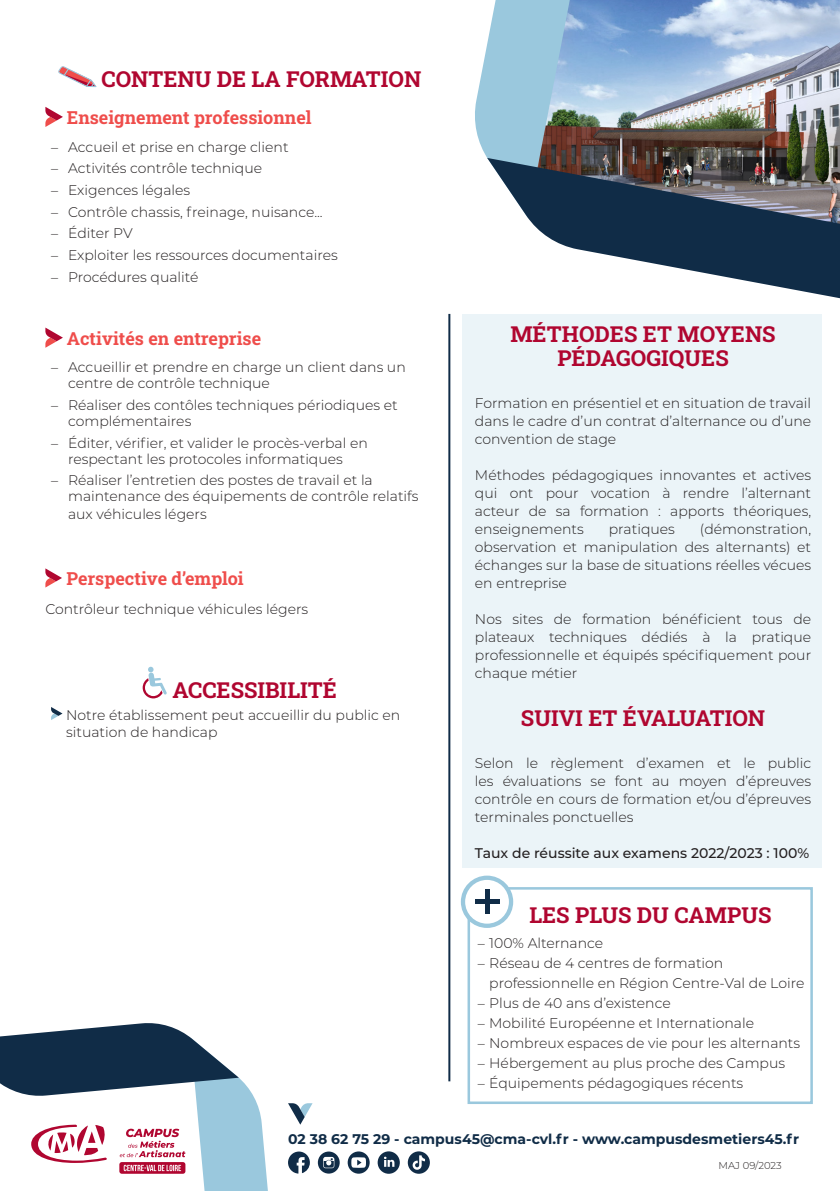
<style>
.page{position:relative;width:840px;height:1191px;background:#fff}
.page>*{position:absolute;margin:0;border:0;box-sizing:border-box;transform-origin:0 0}
.TITRES{font:700 22px "Roboto Slab";color:#b00630}
.TXT_COURANT{font:700 22px/24px "Roboto Slab";color:#b00630;text-align:center}
.TXT_COURANT-2{font:700 18px "Roboto Slab";color:#ef4d4b}
.TXT_COURANT-3{font:300 14px/18px "Montserrat";color:#231f20;text-align:justify}
.TITRES-2{font:300 14px/16.8px "Montserrat";color:#231f20}
.Mini_titre{font:700 14px "Montserrat";color:#102c47}
.TXT_COURANT-4{font:500 14px "Montserrat";color:#231f20}
.TXT_COURANT-5{font:300 10px "Montserrat";color:#231f20}
</style>
<div class="page">
<div style="left:462px;top:314px;width:359px;height:553px;background:#ebf4f8"></div>
<hr style="left:448px;top:314px;width:2px;height:767px;background:#102c47">
<svg style="left:58px;top:66px;width:38px;height:21px"></svg>
<svg style="left:45px;top:107px;width:18px;height:20px"></svg>
<svg style="left:45px;top:327px;width:18px;height:21px"></svg>
<svg style="left:45px;top:568px;width:17px;height:19px"></svg>
<svg style="left:143px;top:667px;width:24px;height:31px"></svg>
<svg style="left:51px;top:707px;width:11px;height:13px"></svg>
<svg style="left:288px;top:1103px;width:24px;height:21px"></svg>
<div style="left:467px;top:887px;width:345px;height:217px;border:3px solid #9ac8dd"></div>
<svg style="left:462px;top:877px;width:49px;height:48px"></svg>
<div style="left:460px;top:875px;width:53px;height:53px;border:4px solid #9ac8dd;border-radius:50%"></div>
<div style="left:484px;top:889px;width:5px;height:25px;background:#102c47"></div>
<div style="left:474px;top:899px;width:25px;height:5px;background:#102c47"></div>
<svg style="left:288px;top:1151px;width:22px;height:22px"></svg>
<svg style="left:347px;top:1151px;width:22px;height:22px"></svg>
<svg style="left:377px;top:1151px;width:22px;height:22px"></svg>
<svg style="left:318px;top:1151px;width:21px;height:22px"></svg>
<svg style="left:407px;top:1151px;width:22px;height:22px"></svg>
<svg style="left:0;top:1023px;width:268px;height:168px"></svg>
<img style="left:573px;top:0;width:266px;height:158px">
<svg style="left:475px;top:0;width:98px;height:158px;background:#9dc0d1"></svg>
<svg style="left:487px;top:158px;width:352px;height:175px"></svg>
<p class="TITRES" style="left:101px;top:64px;width:321px">CONTENU DE LA FORMATION</p>
<p class="TXT_COURANT-2" style="left:67px;top:105px;width:246px">Enseignement professionnel</p>
<p class="TXT_COURANT-3" style="left:51px;top:137px;width:239px">– Accueil et prise en charge client</p>
<p class="TXT_COURANT-3" style="left:51px;top:159px;width:212px">– Activités contrôle technique</p>
<p class="TXT_COURANT-3" style="left:51px;top:180px;width:141px">– Exigences légales</p>
<p class="TXT_COURANT-3" style="left:51px;top:202px;width:273px">– Contrôle chassis, freinage, nuisance...</p>
<p class="TXT_COURANT-3" style="left:51px;top:224px;width:83px">– Éditer PV</p>
<p class="TXT_COURANT-3" style="left:51px;top:245px;width:288px">– Exploiter les ressources documentaires</p>
<p class="TXT_COURANT-3" style="left:51px;top:267px;width:149px">– Procédures qualité</p>
<p class="TXT_COURANT-2" style="left:67px;top:326px;width:196px">Activités en entreprise</p>
<p class="TXT_COURANT-3" style="left:68px;top:359px;width:339px;line-height:16px;text-indent:-17px">– Accueillir et prendre en charge un client dans un centre de contrôle technique</p>
<p class="TXT_COURANT-3" style="left:68px;top:396px;width:331px;line-height:16px;text-indent:-17px">– Réaliser des contôles techniques périodiques et complémentaires</p>
<p class="TXT_COURANT-3" style="left:51px;top:434px;width:318px;line-height:16px;text-align:center">– Éditer, vérifier, et valider le procès-verbal en respectant les protocoles informatiques</p>
<p class="TXT_COURANT-3" style="left:68px;top:472px;width:352px;line-height:16px;text-indent:-17px">– Réaliser l’entretien des postes de travail et la maintenance des équipements de contrôle relatifs</p>
<p class="TXT_COURANT-3" style="left:68px;top:505px;width:140px">aux véhicules légers</p>
<p class="TXT_COURANT-2" style="left:66px;top:566px;width:178px">Perspective d’emploi</p>
<p class="TXT_COURANT-3" style="left:45px;top:599px;width:264px">Contrôleur technique véhicules légers</p>
<p class="TITRES" style="left:172px;top:675px;width:166px">ACCESSIBILITÉ</p>
<p class="TITRES-2" style="left:66px;top:706px;width:335px">Notre établissement peut accueillir du public en situation de handicap</p>
<p class="TXT_COURANT" style="left:510px;top:322px;width:266px">MÉTHODES ET MOYENS<br>PÉDAGOGIQUES</p>
<p class="TXT_COURANT-3" style="left:474px;top:394px;width:337px">Formation en présentiel et en situation de travail dans le cadre d’un contrat d’alternance ou d’une convention de stage</p>
<p class="TXT_COURANT-3" style="left:474px;top:466px;width:337px">Méthodes pédagogiques innovantes et actives qui ont pour vocation à rendre l’alternant acteur de sa formation : apports théoriques, enseignements</p>
<p class="TXT_COURANT-3" style="left:474px;top:520px;width:337px;text-indent:225px">(démonstration, observation et manipulation des alternants) et échanges sur la base de situations réelles vécues en entreprise</p>
<p class="TXT_COURANT-3" style="left:474px;top:610px;width:337px">Nos sites de formation bénéficient tous de plateaux techniques dédiés à la pratique professionnelle et équipés spécifiquement pour chaque métier</p>
<p class="TXT_COURANT" style="left:520px;top:705px;width:246px">SUIVI ET ÉVALUATION</p>
<p class="TXT_COURANT-3" style="left:474px;top:753px;width:337px">Selon le règlement d’examen et le public les évaluations se font au moyen d’épreuves contrôle en cours de formation et/ou d’épreuves terminales ponctuelles</p>
<p class="TXT_COURANT-4" style="left:474px;top:843px;width:335px">Taux de réussite aux examens 2022/2023 : 100%</p>
<p class="TXT_COURANT-3" style="left:608px;top:520px;width:68px">pratiques</p>
<p class="TITRES" style="left:529px;top:899px;width:243px">LES PLUS DU CAMPUS</p>
<p class="TXT_COURANT-3" style="left:477px;top:934px;width:127px">– 100% Alternance</p>
<p class="TXT_COURANT-3" style="left:489px;top:953px;width:316px;line-height:20px;text-indent:-11px">– Réseau de 4 centres de formation professionnelle en Région Centre-Val de Loire</p>
<p class="TXT_COURANT-3" style="left:477px;top:994px;width:194px">– Plus de 40 ans d’existence</p>
<p class="TXT_COURANT-3" style="left:477px;top:1014px;width:277px">– Mobilité Européenne et Internationale</p>
<p class="TXT_COURANT-3" style="left:477px;top:1034px;width:323px">– Nombreux espaces de vie pour les alternants</p>
<p class="TXT_COURANT-3" style="left:477px;top:1054px;width:308px">– Hébergement au plus proche des Campus</p>
<p class="TXT_COURANT-3" style="left:477px;top:1074px;width:267px">– Équipements pédagogiques récents</p>
<p class="Mini_titre" style="left:288px;top:1129px;width:512px">02 38 62 75 29 - campus45@cma-cvl.fr - www.campusdesmetiers45.fr</p>
<p class="TXT_COURANT-5" style="left:718px;top:1159px;width:65px">MAJ 09/2023</p>
</div>
